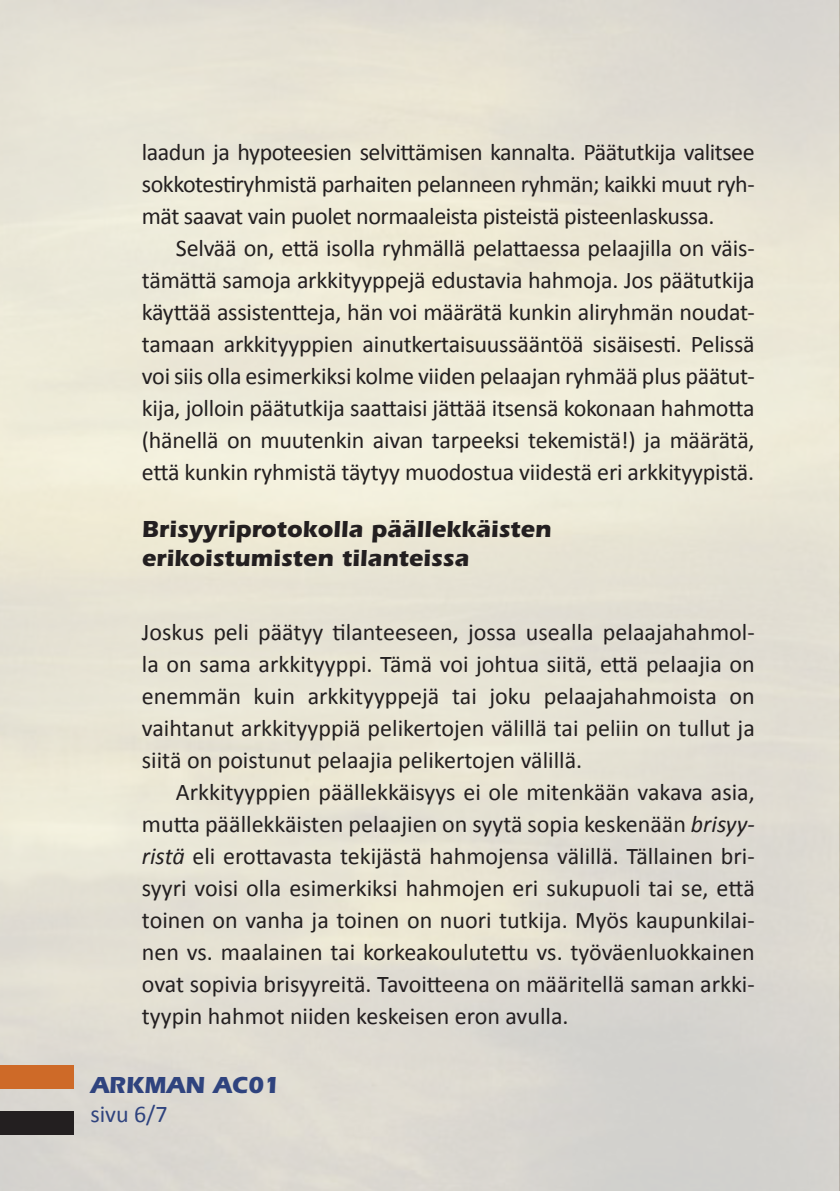
<style>
.page{position:relative;width:840px;height:1191px;background:#fff}
.page>*{position:absolute;margin:0;border:0;box-sizing:border-box;transform-origin:0 0}
.Ensimmäinen_kappale{font:24px/32px "Calibri";letter-spacing:-.01em;color:#231f20;text-align:justify}
.Aliotsikko{font:700 24px/28.8px "ITC Eras Std";color:#231f20}
.t1{font:700 24px "ITC Eras Std";color:#2f437e}
.t2{font:24px "Calibri";color:#2f437e}
.s1{font-style:italic}
</style>
<div class="page">
<img style="left:0;top:0;width:840px;height:1191px">
<div style="left:0;top:1110px;width:74px;height:24px;background:#231f20"></div>
<div style="left:0;top:1065px;width:74px;height:24px;background:#ce6a28"></div>
<p class="Ensimmäinen_kappale" style="left:142px;top:136px;width:614px">laadun ja hypoteesien selvittämisen kannalta. Päätutkija valitsee sokkotestiryhmistä parhaiten pelanneen ryhmän; kaikki muut ryh&shy;mät saavat vain puolet normaaleista pisteistä pisteenlaskussa.</p>
<p class="Ensimmäinen_kappale" style="left:142px;top:232px;width:614px;text-indent:34px">Selvää on, että isolla ryhmällä pelattaessa pelaajilla on väis&shy;tämättä samoja arkkityyppejä edustavia hahmoja. Jos päätutkija käyttää assistentteja, hän voi määrätä kunkin aliryhmän noudat&shy;tamaan arkkityyppien ainutkertaisuussääntöä sisäisesti. Pelissä voi siis olla esimerkiksi kolme viiden pelaajan ryhmää plus päätut&shy;kija, jolloin päätutkija saattaisi jättää itsensä kokonaan hahmotta (hänellä on muutenkin aivan tarpeeksi tekemistä!) ja määrätä, että kunkin ryhmistä täytyy muodostua viidestä eri arkkityypistä.</p>
<p class="Aliotsikko" style="left:142px;top:515px;width:410px">Brisyyriprotokolla päällekkäisten erikoistumisten tilanteissa</p>
<p class="Ensimmäinen_kappale" style="left:142px;top:616px;width:614px">Joskus peli päätyy tilanteeseen, jossa usealla pelaajahahmol&shy;la on sama arkkityyppi. Tämä voi johtua siitä, että pelaajia on enemmän kuin arkkityyppejä tai joku pelaajahahmoista on vaihtanut arkkityyppiä pelikertojen välillä tai peliin on tullut ja siitä on poistunut pelaajia pelikertojen välillä.</p>
<p class="Ensimmäinen_kappale" style="left:142px;top:776px;width:614px;text-indent:34px">Arkkityyppien päällekkäisyys ei ole mitenkään vakava asia, mutta päällekkäisten pelaajien on syytä sopia keskenään <span class="s1">brisyy&shy;ristä</span> eli erottavasta tekijästä hahmojensa välillä. Tällainen bri&shy;syyri voisi olla esimerkiksi hahmojen eri sukupuoli tai se, että toinen on vanha ja toinen on nuori tutkija. Myös kaupunkilai&shy;nen vs. maalainen tai korkeakoulutettu vs. työväenluokkainen ovat sopivia brisyyreitä. Tavoitteena on määritellä saman arkki&shy;tyypin hahmot niiden keskeisen eron avulla.</p>
<p class="t1" style="left:90px;top:1071px;width:192px">ARKMAN AC01</p>
<p class="t2" style="left:90px;top:1099px;width:79px">sivu 6/7</p>
</div>
